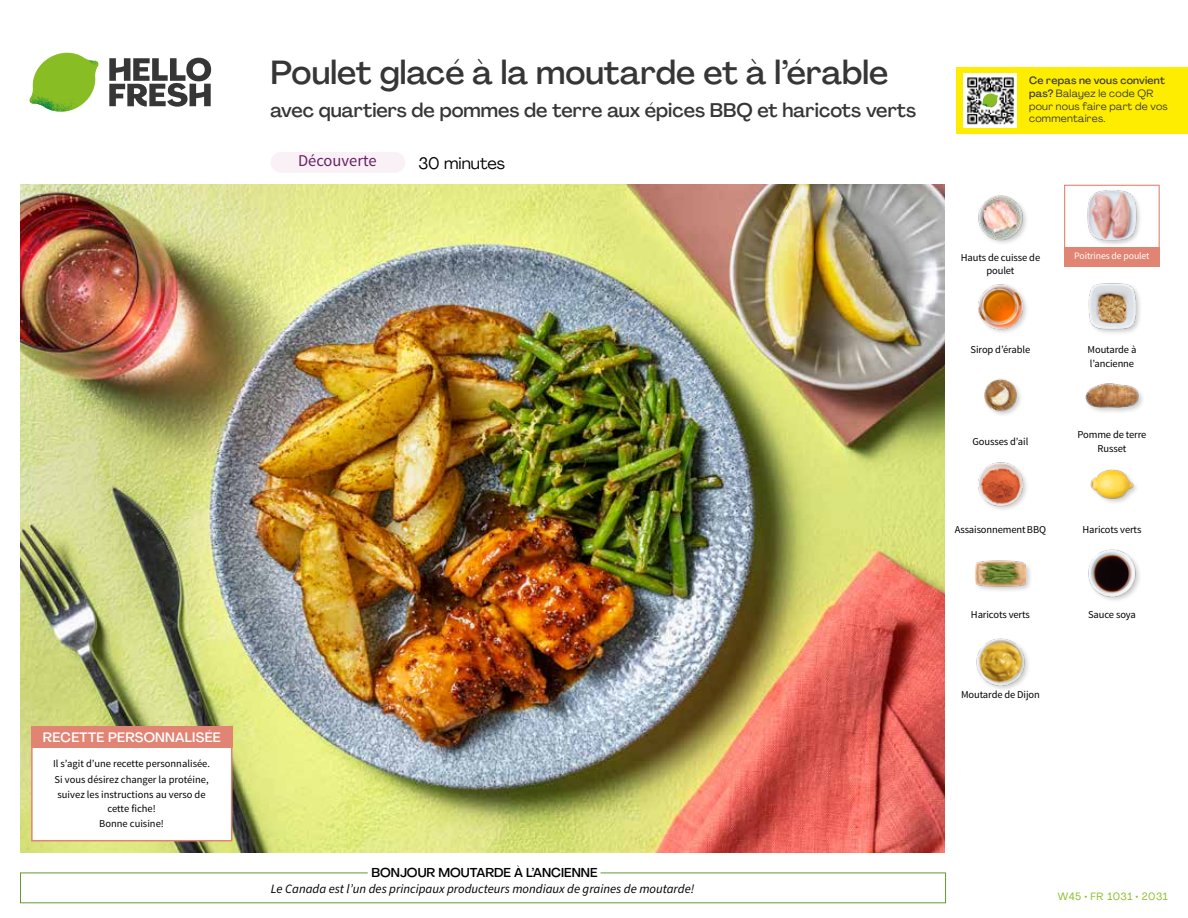
<style>
.page{position:relative;width:1188px;height:918px;background:#fff}
.page>*{position:absolute;margin:0;border:0;box-sizing:border-box;transform-origin:0 0}
.t1{font:500 33px "Agrandir";color:#373636}
.t2{font:500 19.5px "Agrandir";color:#373636}
.t3{font:16.5px "Source Sans Pro";color:#692163}
.t4{font:16.5px "Agrandir";color:#000}
.t5{font:500 13.5px "Agrandir";letter-spacing:.02em;color:#fff}
.t6{font:italic 12.75px "Source Sans Pro";color:#000}
.t7{font:500 12.75px "Agrandir";color:#000}
.t8{font:10.5px/13.5px "Source Sans Pro";letter-spacing:-.01em;color:#000;text-align:center}
.t9{font:10.5px/12.8px "Agrandir";letter-spacing:.02em;color:#3c3c3b}
.t10{font:10.5px "Agrandir";letter-spacing:.05em;color:#89bd24}
.t11{font:9.75px "Source Sans Pro";letter-spacing:-.01em;color:#fff}
.s1{font-weight:500}
</style>
<div class="page">
<svg style="left:109px;top:57px;width:102px;height:50px"></svg>
<svg style="left:34px;top:53px;width:62px;height:40px"></svg>
<img style="left:67px;top:53px;width:32px;height:26px">
<img style="left:33px;top:75px;width:59px;height:11px">
<img style="left:29px;top:79px;width:61px;height:33px">
<img style="left:65px;top:86px;width:27px;height:25px">
<img style="left:21px;top:184px;width:924px;height:668px">
<div style="left:271px;top:152px;width:134px;height:21px;background:#faf1f7;border-radius:10px"></div>
<img style="left:976px;top:638px;width:52px;height:51px">
<img style="left:1088px;top:549px;width:52px;height:51px">
<div style="left:974px;top:559px;width:59px;height:34px;background:#000;opacity:.2"></div>
<img style="left:975px;top:559px;width:51px;height:34px">
<img style="left:1090px;top:469px;width:46px;height:34px">
<img style="left:978px;top:462px;width:49px;height:48px">
<img style="left:1085px;top:383px;width:56px;height:28px">
<img style="left:984px;top:378px;width:37px;height:37px">
<img style="left:1088px;top:283px;width:52px;height:50px">
<img style="left:978px;top:284px;width:49px;height:48px">
<div style="left:1087px;top:189px;width:56px;height:58px;background:#000;opacity:.2"></div>
<img style="left:1087px;top:189px;width:51px;height:52px">
<img style="left:978px;top:195px;width:49px;height:48px">
<div style="left:1064px;top:185px;width:96px;height:72px;border:1px solid #e28474"></div>
<div style="left:1064px;top:247px;width:96px;height:20px;background:#e28474"></div>
<div style="left:31px;top:726px;width:201px;height:115px;background:#fff;border:2px solid #e28474"></div>
<div style="left:31px;top:726px;width:202px;height:22px;background:#e28474"></div>
<div style="left:956px;top:67px;width:232px;height:67px;background:#ffed00"></div>
<img style="left:964px;top:74px;width:52px;height:54px">
<svg style="left:982px;top:93px;width:16px;height:14px"></svg>
<p class="t5" style="left:43px;top:729px;width:179px">RECETTE PERSONNALISÉE</p>
<p class="t8" style="left:53px;top:756px;width:158px;line-height:15.6px;text-align:left">Il s’agit d’une recette personnalisée.<br>Si vous désirez changer la protéine, suivez les instructions au verso de</p>
<p class="t8" style="left:99px;top:801px;width:66px;line-height:15.6px">cette fiche!<br>Bonne cuisine!</p>
<h1 class="t1" style="left:271px;top:52px;width:619px">Poulet glacé à la moutarde et à l’érable</h1>
<h2 class="t2" style="left:271px;top:98px;width:647px">avec quartiers de pommes de terre aux épices BBQ et haricots verts</h2>
<h3 class="t4" style="left:418px;top:153px;width:88px">30 minutes</h3>
<h3 class="t3" style="left:298px;top:151px;width:80px">Découverte</h3>
<p class="t9" style="left:1029px;top:74px;width:140px"><span class="s1">Ce repas ne vous convient pas?</span> Balayez le code QR pour nous faire part de vos commentaires.</p>
<p class="t8" style="left:961px;top:251px;width:81px">Hauts de cuisse de poulet</p>
<p class="t11" style="left:1074px;top:250px;width:77px">Poitrines de poulet</p>
<p class="t8" style="left:971px;top:343px;width:61px">Sirop d’érable</p>
<p class="t8" style="left:1088px;top:343px;width:50px;text-align:left">Moutarde à l’ancienne</p>
<p class="t8" style="left:973px;top:435px;width:57px">Gousses d’ail</p>
<p class="t8" style="left:1077px;top:428px;width:70px">Pomme de terre<br>Russet</p>
<p class="t8" style="left:955px;top:522px;width:93px">Assaisonnement BBQ</p>
<p class="t8" style="left:1082px;top:522px;width:61px">Haricots verts</p>
<p class="t8" style="left:971px;top:608px;width:61px">Haricots verts</p>
<p class="t8" style="left:961px;top:688px;width:80px">Moutarde de Dijon</p>
<p class="t8" style="left:1088px;top:608px;width:49px">Sauce soya</p>
<p class="t7" style="left:372px;top:864px;width:227px">BONJOUR MOUTARDE À L’ANCIENNE</p>
<p class="t6" style="left:271px;top:880px;width:425px">Le Canada est l’un des principaux producteurs mondiaux de graines de moutarde!</p>
<p class="t10" style="left:1058px;top:890px;width:112px">W45 • FR 1031 • 2031</p>
</div>
